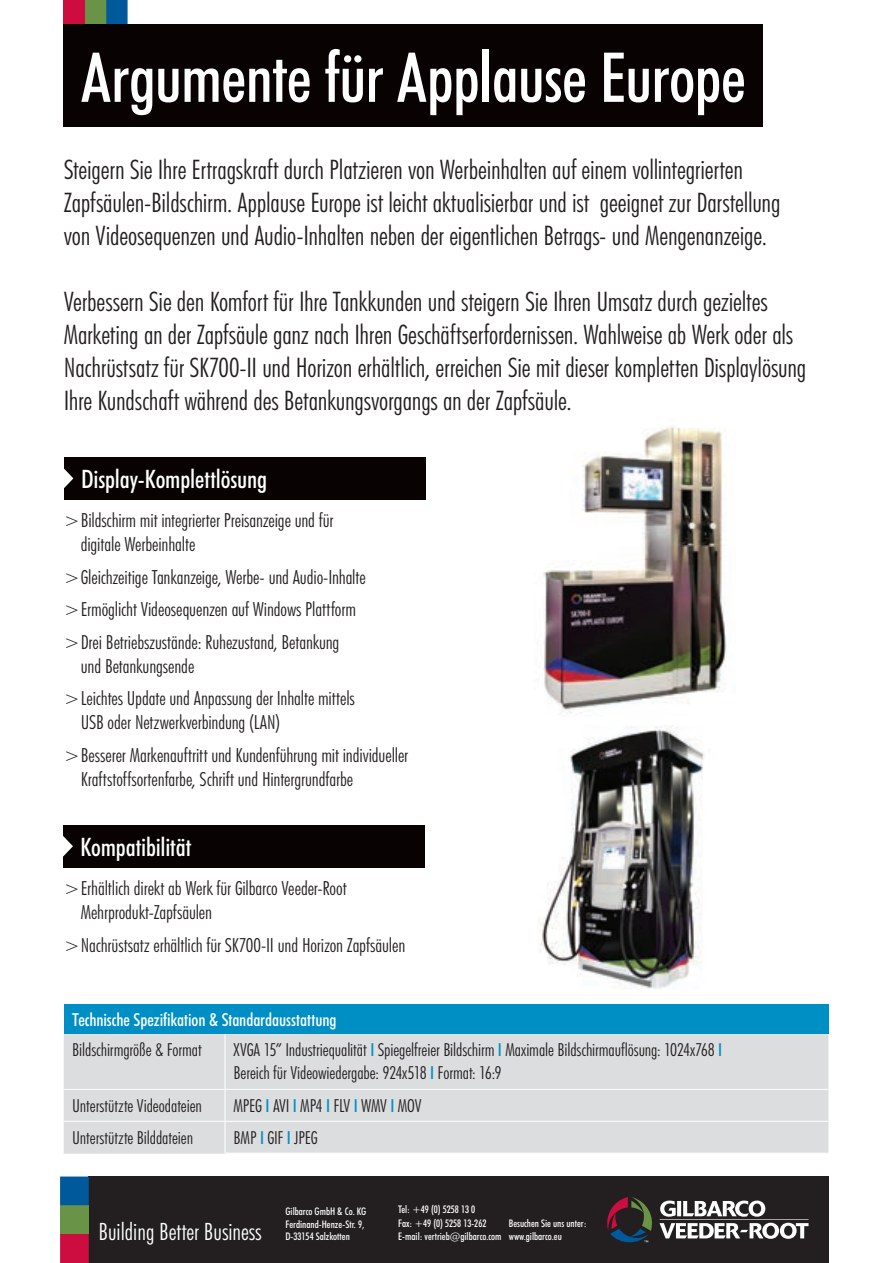
<style>
.page{position:relative;width:893px;height:1263px;background:#fff}
.page>*{position:absolute;margin:0;border:0;box-sizing:border-box;transform-origin:0 0}
.t1{font:500 condensed 69px "Futura BT";letter-spacing:-.01em;color:#fff}
.t2{font:300 condensed 27px/33px "Futura BT";letter-spacing:-.005em;color:#231f20}
.t3{font:500 condensed 25.5px "Futura BT";letter-spacing:-.005em;color:#fff}
.t4{font:300 condensed 24px "Futura BT";color:#fff}
.t5{font:300 condensed 19.5px/32.5px "Futura BT";letter-spacing:-.005em;color:#231f20}
.t6{font:300 condensed 18px/22.5px "Futura BT";letter-spacing:-.005em;color:#231f20}
.t7{font:500 condensed 18px "Futura BT";letter-spacing:-.005em;color:#fff}
.t8{font:500 condensed 10.5px/12.6px "Futura BT";color:#fff}
.s1{font-weight:500;color:#008fc5}
</style>
<div class="page">
<img style="left:543px;top:426px;width:184px;height:290px">
<div style="left:64px;top:0;width:21px;height:24px;background:#cd0d40"></div>
<div style="left:85px;top:0;width:21px;height:24px;background:#699347"></div>
<div style="left:106px;top:0;width:22px;height:24px;background:#00599b"></div>
<div style="left:64px;top:24px;width:699px;height:102px;background:#080302"></div>
<img style="left:539px;top:725px;width:166px;height:264px">
<div style="left:63px;top:825px;width:362px;height:42px;background:#080302"></div>
<svg style="left:63px;top:836px;width:10px;height:21px"></svg>
<div style="left:64px;top:457px;width:361px;height:43px;background:#080302"></div>
<svg style="left:64px;top:468px;width:9px;height:20px"></svg>
<div style="left:64px;top:1004px;width:764px;height:30px;background:#008fc5"></div>
<div style="left:64px;top:1034px;width:764px;height:119px;background:#dcdddf"></div>
<hr style="left:225px;top:1089px;width:603px;height:1px;background:#fff">
<hr style="left:225px;top:1121px;width:603px;height:1px;background:#fff">
<hr style="left:64px;top:1089px;width:161px;height:1px;background:#fff">
<hr style="left:64px;top:1121px;width:161px;height:1px;background:#fff">
<hr style="left:225px;top:1034px;width:1px;height:55px;background:#fff">
<hr style="left:225px;top:1090px;width:1px;height:31px;background:#fff">
<hr style="left:225px;top:1122px;width:1px;height:31px;background:#fff">
<hr style="left:64px;top:1153px;width:161px;height:1px;background:#dcdddf">
<div style="left:89px;top:1177px;width:740px;height:86px;background:#231f20"></div>
<div style="left:60px;top:1234px;width:29px;height:29px;background:#cd0d40"></div>
<div style="left:60px;top:1205px;width:29px;height:29px;background:#699347"></div>
<div style="left:60px;top:1176px;width:29px;height:29px;background:#00599b"></div>
<svg style="left:607px;top:1197px;width:201px;height:46px"></svg>
<h1 class="t1" style="left:81px;top:35px;width:667px">Argumente für Applause Europe</h1>
<p class="t2" style="left:64px;top:153px;width:718px">Steigern Sie Ihre Ertragskraft durch Platzieren von Werbeinhalten auf einem vollintegrierten<br>Zapfsäulen-Bildschirm. Applause Europe ist leicht aktualisierbar und ist geeignet zur Darstellung von Videosequenzen und Audio-Inhalten neben der eigentlichen Betrags- und Mengenanzeige.</p>
<p class="t2" style="left:64px;top:285px;width:744px">Verbessern Sie den Komfort für Ihre Tankkunden und steigern Sie Ihren Umsatz durch gezieltes Marketing an der Zapfsäule ganz nach Ihren Geschäftserfordernissen. Wahlweise ab Werk oder als Nachrüstsatz für SK700-II und Horizon erhältlich, erreichen Sie mit dieser kompletten Displaylösung Ihre Kundschaft während des Betankungsvorgangs an der Zapfsäule.</p>
<p class="t3" style="left:81px;top:464px;width:188px">Display-Komplettlösung</p>
<p class="t5" style="left:81px;top:508px;width:254px;line-height:24px;text-indent:-17px">&gt;Bildschirm mit integrierter Preisanzeige und für digitale Werbeinhalte</p>
<p class="t5" style="left:64px;top:560px;width:303px">&gt;Gleichzeitige Tankanzeige, Werbe- und Audio-Inhalte &gt;Ermöglicht Videosequenzen auf Windows Plattform &gt;Drei Betriebszustände: Ruhezustand, Betankung</p>
<p class="t5" style="left:64px;top:649px;width:292px;text-indent:17px">und Betankungsende<br>&gt;Leichtes Update und Anpassung der Inhalte mittels</p>
<p class="t5" style="left:64px;top:706px;width:346px;text-indent:17px">USB oder Netzwerkverbindung (LAN)<br>&gt;Besserer Markenauftritt und Kundenführung mit individueller</p>
<p class="t5" style="left:81px;top:762px;width:274px">Kraftstoffsortenfarbe, Schrift und Hintergrundfarbe</p>
<p class="t3" style="left:80px;top:831px;width:112px">Kompatibilität</p>
<p class="t5" style="left:81px;top:876px;width:267px;line-height:24px;text-indent:-17px">&gt;Erhältlich direkt ab Werk für Gilbarco Veeder-Root<br>Mehrprodukt-Zapfsäulen</p>
<p class="t5" style="left:64px;top:928px;width:343px">&gt;Nachrüstsatz erhältlich für SK700-II und Horizon Zapfsäulen</p>
<p class="t7" style="left:72px;top:1008px;width:266px">Technische Spezifikation &amp; Standardausstattung</p>
<p class="t6" style="left:72px;top:1038px;width:131px">Bildschirmgröße &amp; Format</p>
<p class="t6" style="left:233px;top:1038px;width:490px">XVGA 15” Industriequalität <span class="s1">I</span> Spiegelfreier Bildschirm <span class="s1">I</span> Maximale Bildschirmauflösung: 1024x768 <span class="s1">I<br></span>Bereich für Videowiedergabe: 924x518 <span class="s1">I</span> Format: 16:9</p>
<p class="t6" style="left:72px;top:1094px;width:131px">Unterstützte Videodateien</p>
<p class="t6" style="left:233px;top:1094px;width:189px">MPEG <span class="s1">I</span> AVI <span class="s1">I</span> MP4 <span class="s1">I</span> FLV <span class="s1">I</span> WMV <span class="s1">I</span> MOV</p>
<p class="t6" style="left:72px;top:1126px;width:122px">Unterstützte Bilddateien</p>
<p class="t6" style="left:233px;top:1126px;width:86px">BMP <span class="s1">I</span> GIF <span class="s1">I</span> JPEG</p>
<p class="t4" style="left:98px;top:1217px;width:165px">Building Better Business</p>
<p class="t8" style="left:285px;top:1205px;width:83px">Gilbarco GmbH &amp; Co. KG<br>Ferdinand-Henze-Str. 9,<br>D-33154 Salzkotten</p>
<p class="t8" style="left:398px;top:1202px;width:90px;line-height:13.5px">Tel: +49 (0) 5258 13 0<br>Fax: +49 (0) 5258 13-262</p>
<p class="t8" style="left:398px;top:1216px;width:190px;line-height:13.5px;text-indent:111px">Besuchen Sie uns unter:<br>E-mail: vertrieb@gilbarco.com www.gilbarco.eu</p>
</div>
